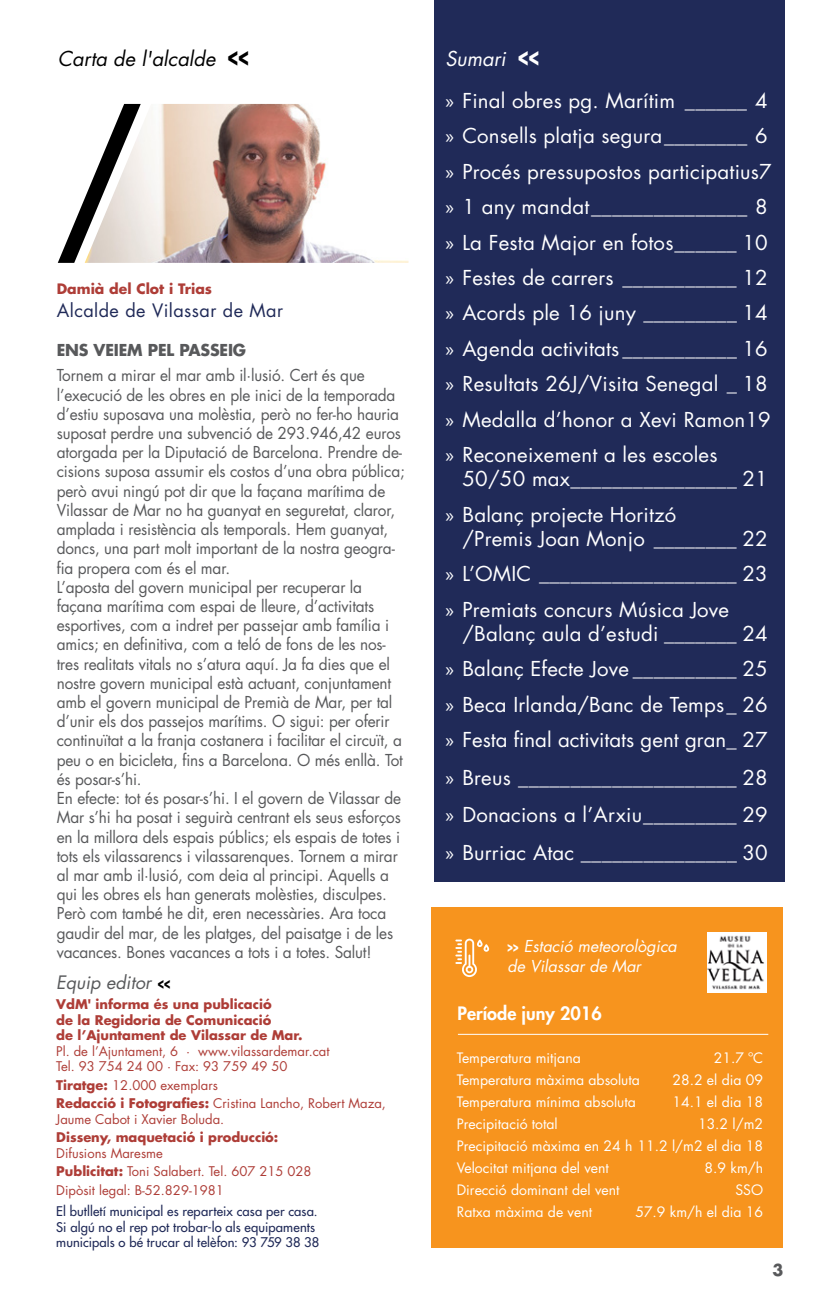
<style>
.page{position:relative;width:840px;height:1304px;background:#fff}
.page>*{position:absolute;margin:0;border:0;box-sizing:border-box;transform-origin:0 0}
.t1{font:20px/35.4px "Futura Std";letter-spacing:.01em;color:#fff;text-align:justify}
.t2{font:italic 20px "Futura Std";color:#000}
.t3{font:italic 20px "Futura Std";color:#fff}
.t4{font:18px "Futura Std";letter-spacing:.025em;color:#202a58}
.t5{font:800 18px "Futura Std";color:#fff}
.t6{font:italic 18px "Futura Std";color:#58595b}
.t7{font:16px/19.2px "Futura Std";letter-spacing:-.01em;color:#58595b;scale:.96 1}
.t8{font:italic 16px/20px "Futura Std";color:#fff}
.t9{font:700 16px "Futura Std";letter-spacing:-.01em;color:#58595b}
.t10{font:14px/22px "Futura Std";color:#fff;text-align:justify}
.t11{font:700 14px "Futura Std";color:#ae3d37}
.t12{font:13px/18.4px "Futura Std";color:#ae3d37}
.t13{font:500 13px/15.6px "Futura Std";letter-spacing:.01em;color:#202a58}
.t14{font:700 13px/15.6px "Futura Std";color:#ae3d37}
.s1{font-weight:800;font-style:normal;font-size:30px}
.s2{font-weight:800;font-style:normal;color:#000}
.s3{font-weight:700}
.s4{font-family:"Myriad Pro"}
.s5{font-weight:800;font-style:normal}
</style>
<div class="page">
<div style="left:431px;top:907px;width:351px;height:340px;background:#f7941e"></div>
<img style="left:707px;top:933px;width:58px;height:59px">
<hr style="left:457px;top:1034px;width:310px;height:1px;background:#fff">
<img style="left:141px;top:104px;width:267px;height:159px">
<div style="left:433px;top:0;width:350px;height:882px;background:#202a58"></div>
<svg style="left:58px;top:104px;width:83px;height:159px"></svg>
<svg style="left:455px;top:939px;width:34px;height:38px"></svg>
<p class="t2" style="left:58px;top:46px;width:192px">Carta de l'alcalde <span class="s1">&lt;&lt;</span></p>
<p class="t3" style="left:445px;top:46px;width:95px">Sumari <span class="s1">&lt;&lt;</span></p>
<p class="t11" style="left:57px;top:280px;width:157px">Damià del Clot i Trias</p>
<p class="t4" style="left:57px;top:299px;width:228px">Alcalde de Vilassar de Mar</p>
<p class="t9" style="left:57px;top:340px;width:191px">ENS VEIEM PEL PASSEIG</p>
<p class="t7" style="left:57px;top:366px;width:364px">Tornem a mirar el mar amb il·lusió. Cert és que l’execució de les obres en ple inici de la temporada d’estiu suposava una molèstia, però no fer-ho hauria suposat perdre una subvenció de 293.946,42 euros atorgada per la Diputació de Barcelona. Prendre de&shy;cisions suposa assumir els costos d’una obra pública; però avui ningú pot dir que la façana marítima de Vilassar de Mar no ha guanyat en seguretat, claror, amplada i resistència als temporals. Hem guanyat, doncs, una part molt important de la nostra geogra&shy;fia propera com és el mar.<br>L’aposta del govern municipal per recuperar la façana marítima com espai de lleure, d’activitats esportives, com a indret per passejar amb família i amics; en definitiva, com a teló de fons de les nos&shy;tres realitats vitals no s’atura aquí. Ja fa dies que el nostre govern municipal està actuant, conjuntament amb el govern municipal de Premià de Mar, per tal d’unir els dos passejos marítims. O sigui: per oferir continuïtat a la franja costanera i facilitar el circuït, a peu o en bicicleta, fins a Barcelona. O més enllà. Tot és posar-s’hi.<br>En efecte: tot és posar-s’hi. I el govern de Vilassar de Mar s’hi ha posat i seguirà centrant els seus esforços en la millora dels espais públics; els espais de totes i tots els vilassarencs i vilassarenques. Tornem a mirar al mar amb il·lusió, com deia al principi. Aquells a qui les obres els han generats molèsties, disculpes.<br>Però com també he dit, eren necessàries. Ara toca gaudir del mar, de les platges, del paisatge i de les vacances. Bones vacances a tots i a totes. Salut!</p>
<p class="t6" style="left:56px;top:970px;width:115px">Equip editor <span class="s2">&lt;&lt;</span></p>
<p class="t14" style="left:56px;top:996px;width:248px">VdM' informa és una publicació<br>de la Regidoria de Comunicació<br>de l’Ajuntament de Vilassar de Mar.</p>
<p class="t12" style="left:56px;top:1043px;width:274px;line-height:15.6px">Pl. de l’Ajuntament, 6 · www.vilassardemar.cat<br>Tel. 93 754 24 00 · Fax: 93 759 49 50</p>
<p class="t12" style="left:56px;top:1076px;width:331px"><span class="s3">Tiratge:</span> 12.000 exemplars<br><span class="s3">Redacció i Fotografies:</span> Cristina Lancho, Robert Maza,</p>
<p class="t12" style="left:56px;top:1110px;width:169px">Jaume Cabot i Xavier Boluda.</p>
<p class="t14" style="left:56px;top:1129px;width:223px">Disseny, maquetació i producció:</p>
<p class="t12" style="left:56px;top:1144px;width:256px">Difusions Maresme<br><span class="s3">Publicitat:</span> Toni Salabert. Tel. 607 215 028<br>Dipòsit legal: B-52.829-1981</p>
<p class="t13" style="left:56px;top:1203px;width:264px">El butlletí municipal es reparteix casa per casa.<br>Si algú no el rep pot trobar-lo als equipaments municipals o bé trucar al telèfon: 93 759 38 38</p>
<p class="t1" style="left:445px;top:83px;width:328px;text-align:left"><span class="s4">»</span> Final obres pg. Marítim ______ 4 <span class="s4">»</span> Consells platja segura________ 6 <span class="s4">»</span> Procés pressupostos participatius7 <span class="s4">»</span> 1 any mandat_______________ 8 <span class="s4">»</span> La Festa Major en fotos______ 10 <span class="s4">»</span> Festes de carrers ___________ 12 <span class="s4">»</span> Acords ple 16 juny _________ 14 <span class="s4">»</span> Agenda activitats ___________ 16 <span class="s4">»</span> Resultats 26J/Visita Senegal _ 18 <span class="s4">»</span> Medalla d’honor a Xevi Ramon19 <span class="s4">»</span> Reconeixement a les escoles</p>
<p class="t1" style="left:445px;top:462px;width:323px;text-indent:17px">50/50 max________________ 21 <span class="s4">»</span> Balanç projecte Horitzó</p>
<p class="t1" style="left:445px;top:521px;width:324px;text-indent:17px">/Premis Joan Monjo ________ 22 <span class="s4">»</span> L’OMIC ___________________ 23 <span class="s4">»</span> Premiats concurs Música Jove</p>
<p class="t1" style="left:445px;top:616px;width:324px;text-indent:17px">/Balanç aula d’estudi _______ 24 <span class="s4">»</span> Balanç Efecte Jove __________ 25 <span class="s4">»</span> Beca Irlanda/Banc de Temps_ 26 <span class="s4">»</span> Festa final activitats gent gran_ 27</p>
<p class="t1" style="left:445px;top:759px;width:324px;line-height:37.4px"><span class="s4">»</span> Breus _____________________ 28 <span class="s4">»</span> Donacions a l’Arxiu_________ 29 <span class="s4">»</span> Burriac Atac _______________ 30</p>
<p class="t8" style="left:507px;top:936px;width:171px"><span class="s5">&gt;&gt;</span> Estació meteorològica de Vilassar de Mar</p>
<p class="t5" style="left:457px;top:1002px;width:146px">Període juny 2016</p>
<p class="t10" style="left:456px;top:1047px;width:125px">Temperatura mitjana</p>
<p class="t10" style="left:713px;top:1047px;width:51px">21.7 ºC</p>
<p class="t10" style="left:456px;top:1069px;width:184px">Temperatura màxima absoluta</p>
<p class="t10" style="left:672px;top:1069px;width:92px">28.2 el dia 09</p>
<p class="t10" style="left:456px;top:1091px;width:180px">Temperatura mínima absoluta</p>
<p class="t10" style="left:672px;top:1091px;width:92px">14.1 el dia 18</p>
<p class="t10" style="left:456px;top:1113px;width:102px">Precipitació total</p>
<p class="t10" style="left:456px;top:1113px;width:307px;text-indent:241px">13.2 l/m2<br>Precipitació màxima en 24 h 11.2 l/m2 el dia 18<br>Velocitat mitjana del vent</p>
<p class="t10" style="left:704px;top:1157px;width:60px">8.9 km/h</p>
<p class="t10" style="left:456px;top:1179px;width:164px">Direcció dominant del vent</p>
<p class="t10" style="left:735px;top:1179px;width:29px">SSO</p>
<p class="t10" style="left:456px;top:1201px;width:137px">Ratxa màxima de vent</p>
<p class="t10" style="left:635px;top:1201px;width:129px">57.9 km/h el dia 16</p>
<p class="t9" style="left:772px;top:1259px;width:12px">3</p>
</div>
